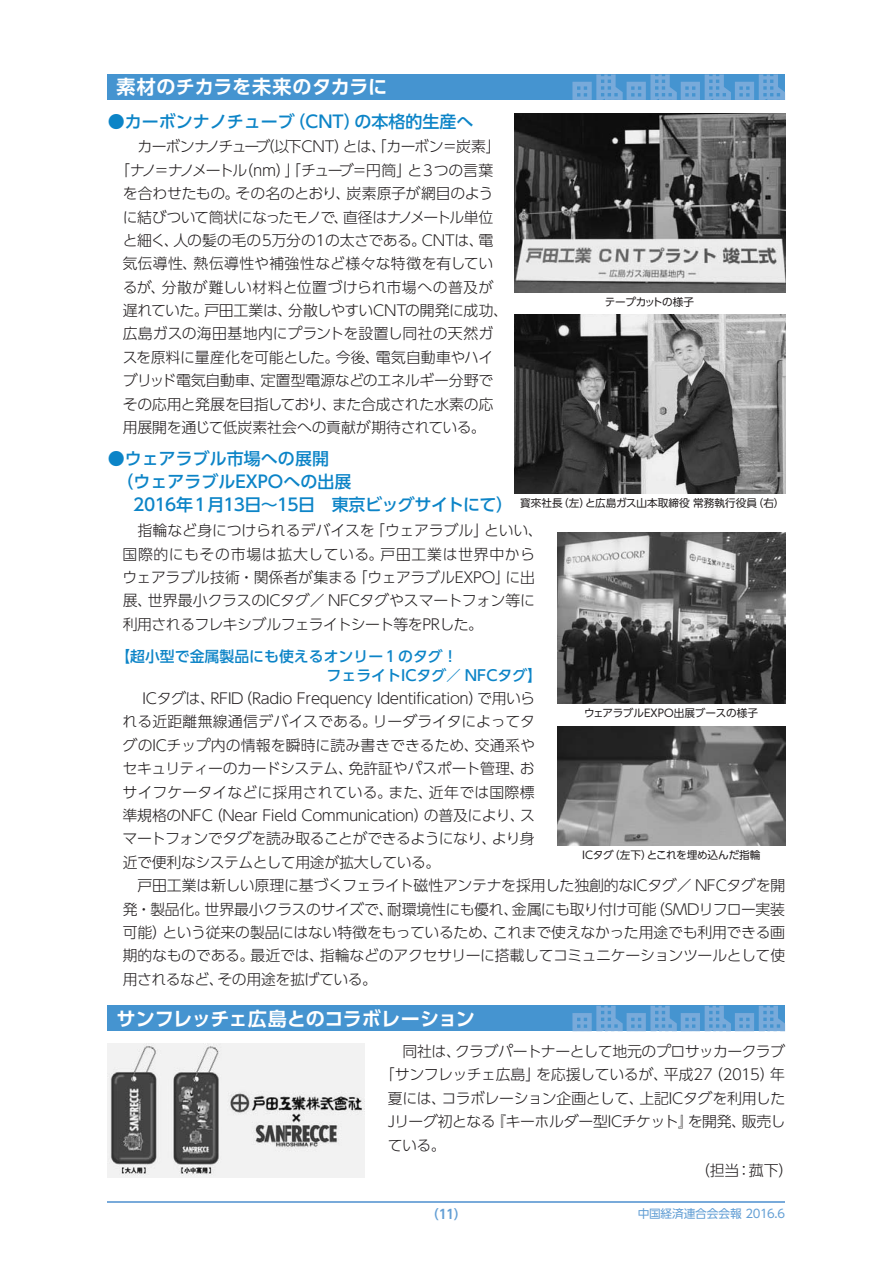
<style>
.page{position:relative;width:893px;height:1263px;background:#fff}
.page>*{position:absolute;margin:0;border:0;box-sizing:border-box;transform-origin:0 0}
.t1{font:700 19.2px "UD Shin Go Pr 6 N De";letter-spacing:-.01em;color:#fff}
.t2{font:700 19.2px "UD Shin Go Pr 6 N De";letter-spacing:.02em;color:#fff}
.t3{font:500 16.95px "UD Shin Go Pr 6 N";color:#0c84c7}
.t4{font:500 16.95px "UD Shin Go Pr 6 N";letter-spacing:-.035em;color:#0c84c7}
.t5{font:300 14.85px/23.4px "UD Shin Go Pr 6 N";letter-spacing:-.025em;color:#231f20;text-align:justify}
.t6{font:500 14.85px/19.2px "UD Shin Go Pr 6 N";color:#0c84c7}
.t7{font:300 14.85px "UD Shin Go Pr 6 N";letter-spacing:-.1em;color:#231f20}
.t8{font:300 14.85px "UD Shin Go Pr 6 N";letter-spacing:-.065em;color:#231f20}
.t9{font:300 14.85px "UD Shin Go Pr 6 N";letter-spacing:.02em;color:#231f20}
.t10{font:300 14.85px "UD Shin Go Pr 6 N";letter-spacing:.025em;color:#231f20}
.t11{font:300 14.85px "UD Shin Go Pr 6 N";letter-spacing:.005em;color:#231f20}
.t12{font:700 12.75px "UD Shin Go Pr 6 N De";color:#639fd5}
.t13{font:11.7px "UD Shin Go Pr 6 N";letter-spacing:-.01em;color:#639fd5}
.t14{font:10.65px "UD Shin Go Pr 6 N";color:#231f20}
.t15{font:10.65px "UD Shin Go Pr 6 N";letter-spacing:-.035em;color:#231f20}
</style>
<div class="page">
<hr style="left:108px;top:1201px;width:677px;height:2px;background:#78aada">
<div style="left:108px;top:74px;width:677px;height:26px;background:#4594d0"></div>
<svg style="left:572px;top:74px;width:213px;height:26px"></svg>
<div style="left:108px;top:1006px;width:677px;height:25px;background:#4594d0"></div>
<svg style="left:572px;top:1006px;width:213px;height:25px"></svg>
<img style="left:514px;top:114px;width:271px;height:178px">
<img style="left:557px;top:533px;width:228px;height:171px">
<img style="left:557px;top:727px;width:228px;height:118px">
<img style="left:514px;top:315px;width:271px;height:178px">
<img style="left:108px;top:1044px;width:257px;height:134px">
<p class="t2" style="left:116px;top:72px;width:273px">素材のチカラを未来のタカラに</p>
<p class="t3" style="left:108px;top:107px;width:367px">●カーボンナノチューブ（CNT）の本格的生産へ</p>
<p class="t8" style="left:138px;top:135px;width:365px">カーボンナノチューブ（以下CNT）とは、「カーボン＝炭素」</p>
<p class="t7" style="left:115px;top:158px;width:380px">「ナノ＝ナノメートル（nm）」「チューブ＝円筒」と3つの言葉</p>
<p class="t5" style="left:123px;top:181px;width:372px">を合わせたもの。その名のとおり、炭素原子が網目のよう</p>
<p class="t5" style="left:123px;top:205px;width:372px">に結びついて筒状になったモノで、直径はナノメートル単位</p>
<p class="t5" style="left:123px;top:228px;width:372px">と細く、人の髪の毛の5万分の1の太さである。CNTは、電</p>
<p class="t9" style="left:123px;top:252px;width:372px">気伝導性、熱伝導性や補強性など様々な特徴を有してい</p>
<p class="t10" style="left:123px;top:275px;width:372px">るが、分散が難しい材料と位置づけられ市場への普及が</p>
<p class="t5" style="left:123px;top:298px;width:387px">遅れていた。戸田工業は、分散しやすいCNTの開発に成功、</p>
<p class="t11" style="left:123px;top:322px;width:372px">広島ガスの海田基地内にプラントを設置し同社の天然ガ</p>
<p class="t5" style="left:123px;top:345px;width:372px">スを原料に量産化を可能とした。今後、電気自動車やハイ</p>
<p class="t5" style="left:123px;top:368px;width:372px">ブリッド電気自動車、定置型電源などのエネルギー分野で</p>
<p class="t5" style="left:123px;top:392px;width:372px">その応用と発展を目指しており、また合成された水素の応</p>
<p class="t5" style="left:123px;top:415px;width:364px">用展開を通じて低炭素社会への貢献が期待されている。</p>
<p class="t3" style="left:108px;top:444px;width:223px">●ウェアラブル市場への展開</p>
<p class="t3" style="left:108px;top:468px;width:245px">　（ウェアラブルEXPOへの出展</p>
<p class="t4" style="left:133px;top:491px;width:381px">2016年1月13日〜15日　東京ビッグサイトにて）</p>
<p class="t5" style="left:122px;top:518px;width:422px;text-align:left;text-indent:15px">指輪など身につけられるデバイスを「ウェアラブル」といい、国際的にもその市場は拡大している。戸田工業は世界中からウェアラブル技術・関係者が集まる「ウェアラブルEXPO」に出展、世界最小クラスのICタグ／ NFCタグやスマートフォン等に利用されるフレキシブルフェライトシート等をPRした。</p>
<p class="t6" style="left:307px;top:646px;width:237px;text-indent:-191px">【超小型で金属製品にも使えるオンリー1のタグ！<br>　 フェライトICタグ／ NFCタグ】</p>
<p class="t5" style="left:123px;top:686px;width:414px;text-indent:20px">ICタグは、RFID（Radio Frequency Identification）で用いられる近距離無線通信デバイスである。リーダライタによってタグのICチップ内の情報を瞬時に読み書きできるため、交通系やセキュリティーのカードシステム、免許証やパスポート管理、おサイフケータイなどに採用されている。また、近年では国際標準規格のNFC（Near Field Communication）の普及により、スマートフォンでタグを読み取ることができるようになり、より身近で便利なシステムとして用途が拡大している。</p>
<p class="t5" style="left:123px;top:873px;width:664px;text-indent:15px">戸田工業は新しい原理に基づくフェライト磁性アンテナを採用した独創的なICタグ／ NFCタグを開発・製品化。世界最小クラスのサイズで、耐環境性にも優れ、金属にも取り付け可能（SMDリフロー実装可能）という従来の製品にはない特徴をもっているため、これまで使えなかった用途でも利用できる画期的なものである。最近では、指輪などのアクセサリーに搭載してコミュニケーションツールとして使用されるなど、その用途を拡げている。</p>
<p class="t1" style="left:116px;top:1003px;width:360px">サンフレッチェ広島とのコラボレーション</p>
<p class="t5" style="left:403px;top:1039px;width:384px">同社は、クラブパートナーとして地元のプロサッカークラブ</p>
<p class="t5" style="left:380px;top:1062px;width:407px">「サンフレッチェ広島」を応援しているが、平成27（2015）年</p>
<p class="t5" style="left:388px;top:1086px;width:399px">夏には、コラボレーション企画として、上記ICタグを利用した</p>
<p class="t5" style="left:388px;top:1109px;width:399px">Jリーグ初となる『キーホルダー型ICチケット』を開発、販売し</p>
<p class="t5" style="left:388px;top:1133px;width:59px">ている。</p>
<p class="t5" style="left:695px;top:1158px;width:99px">（担当：菰下）</p>
<p class="t15" style="left:605px;top:293px;width:91px">テープカットの様子</p>
<p class="t14" style="left:520px;top:494px;width:266px">寳來社長（左）と広島ガス山本取締役常務執行役員（右）</p>
<p class="t14" style="left:584px;top:704px;width:176px">ウェアラブルEXPO出展ブースの様子</p>
<p class="t14" style="left:582px;top:846px;width:180px">ICタグ（左下）とこれを埋め込んだ指輪</p>
<p class="t12" style="left:426px;top:1203px;width:42px">（11）</p>
<p class="t13" style="left:638px;top:1204px;width:149px">中国経済連合会会報 2016.6</p>
</div>
